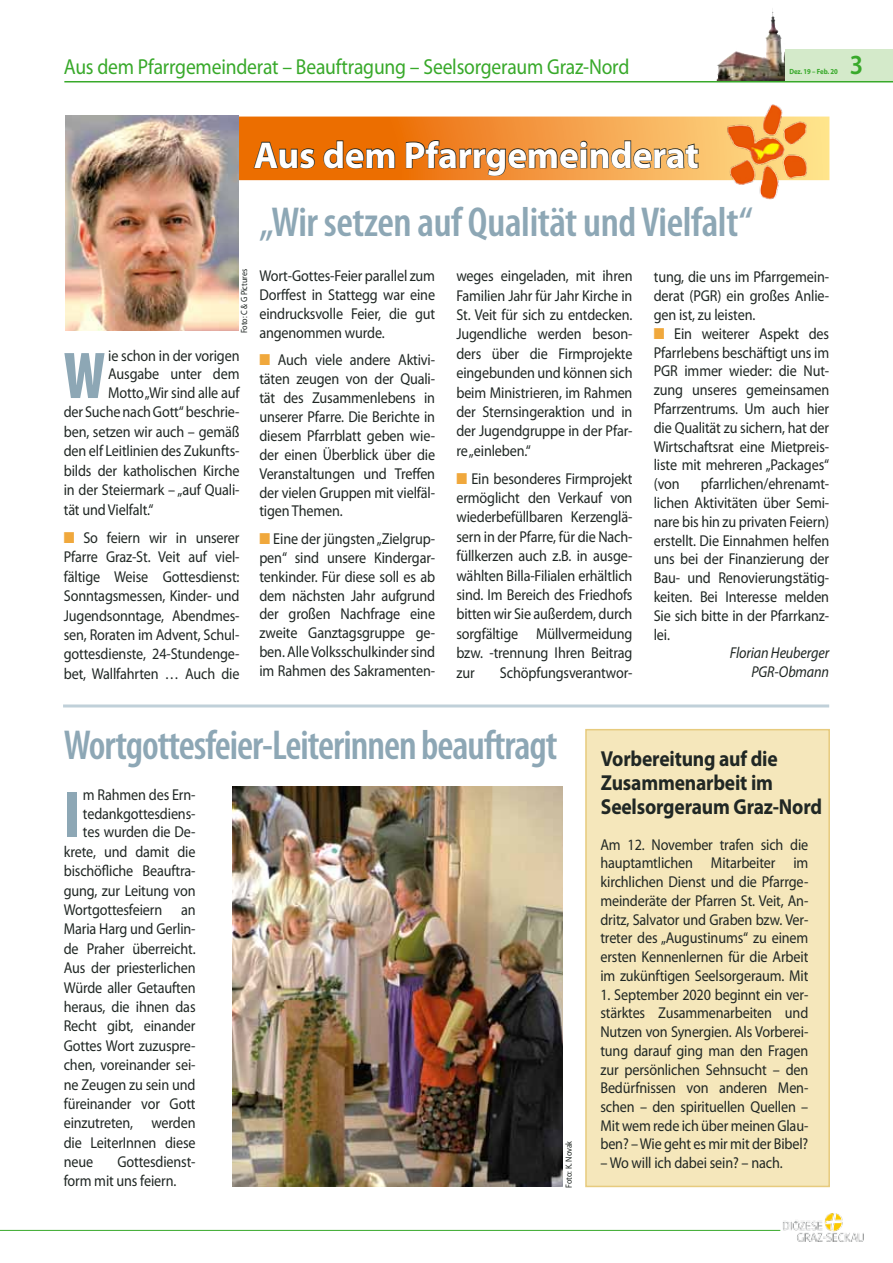
<style>
.page{position:relative;width:893px;height:1263px;background:#fff}
.page>*{position:absolute;margin:0;border:0;box-sizing:border-box;transform-origin:0 0}
.t1{font:900 condensed 66.6px "Myriad Pro";color:#8da7b5;scale:.9 1}
.t2{font:600 condensed 42px "Myriad Pro";letter-spacing:-.025em;color:#8da7b5}
.t3{font:700 37.5px "Myriad Pro";letter-spacing:-.005em;color:#fff}
.t4{font:600 27.75px "Myriad Pro";color:#38a92a;scale:.9 1}
.t5{font:21.75px "Myriad Pro";letter-spacing:-.01em;color:#38a92a;scale:.9 1}
.t6{font:700 21.75px/24px "Myriad Pro";letter-spacing:-.01em;color:#202724;scale:.9 1}
.t7{font:15.75px/18.8px "Myriad Pro";letter-spacing:-.01em;color:#202724;text-align:justify;scale:.9 1}
.t8{font:italic 15.75px/18.8px "Myriad Pro";letter-spacing:-.01em;color:#202724;text-align:right;scale:.9 1}
.t9{font:9px "Myriad Pro";letter-spacing:-.01em;color:#202724;scale:.9 1}
.t10{font:700 7.5px "Myriad Pro";letter-spacing:-.01em;color:#38a92a;scale:.9 1}
.s1{color:#f0a83c}
</style>
<div class="page">
<img style="left:717px;top:8px;width:69px;height:73px">
<div style="left:585px;top:729px;width:245px;height:458px;background:#f5e7bb;border:2px solid #e7cb7e"></div>
<div style="left:786px;top:49px;width:107px;height:32px;background:#d4eaca"></div>
<img style="left:782px;top:1213px;width:82px;height:29px">
<hr style="left:0;top:1230px;width:780px;height:1px;background:#38a92a">
<hr style="left:64px;top:81px;width:829px;height:1px;background:#38a92a">
<hr style="left:63px;top:704px;width:766px;height:3px;background:#c0d0d9">
<svg style="left:239px;top:119px;width:588px;height:59px;background:#f29130"></svg>
<svg style="left:253px;top:141px;width:63px;height:28px;background:#c25f07"></svg>
<svg style="left:323px;top:140px;width:73px;height:29px;background:#c15f07"></svg>
<svg style="left:405px;top:139px;width:294px;height:42px;background:#d48a3f"></svg>
<img style="left:724px;top:104px;width:86px;height:96px">
<img style="left:65px;top:116px;width:173px;height:215px">
<img style="left:233px;top:786px;width:330px;height:400px">
<h3 class="t5" style="left:64px;top:55px;width:630px">Aus dem Pfarrgemeinderat – Beauftragung – Seelsorgeraum Graz-Nord</h3>
<p class="t10" style="left:789px;top:67px;width:55px">Dez. 19 – Feb. 20</p>
<h3 class="t4" style="left:850px;top:49px;width:16px">3</h3>
<h3 class="t3" style="left:254px;top:134px;width:447px">Aus dem Pfarrgemeinderat</h3>
<p class="t9" style="left:239px;top:333px;width:72px;rotate:-90deg">Foto: C &amp; G Pictures</p>
<h1 class="t1" style="left:64px;top:339px;width:47px">W</h1>
<p class="t7" style="left:108px;top:346px;width:147px">ie schon in der vorigen</p>
<p class="t7" style="left:108px;top:365px;width:147px">Ausgabe unter dem</p>
<p class="t7" style="left:108px;top:384px;width:147px">Motto „Wir sind alle auf</p>
<p class="t7" style="left:64px;top:403px;width:197px">der Suche nach Gott“ beschrie-</p>
<p class="t7" style="left:64px;top:423px;width:197px">ben, setzen wir auch – gemäß</p>
<p class="t7" style="left:64px;top:442px;width:197px">den elf Leitlinien des Zukunfts-</p>
<p class="t7" style="left:64px;top:461px;width:197px">bilds der katholischen Kirche</p>
<p class="t7" style="left:64px;top:481px;width:197px">in der Steiermark – „auf Quali-</p>
<p class="t7" style="left:64px;top:500px;width:101px">tät und Vielfalt.“</p>
<p class="t7" style="left:64px;top:528px;width:197px;line-height:19.5px"><span class="s1">■</span> So feiern wir in unserer Pfarre Graz-St. Veit auf viel&shy;fältige Weise Gottesdienst:<br>Sonntagsmessen, Kinder- und Jugendsonntage, Abendmes&shy;sen, Roraten im Advent, Schul&shy;gottesdienste, 24-Stundenge&shy;bet, Wallfahrten … Auch die</p>
<h2 class="t2" style="left:259px;top:199px;width:495px">„Wir setzen auf Qualität und Vielfalt“</h2>
<p class="t7" style="left:259px;top:267px;width:197px">Wort-Gottes-Feier parallel zum Dorffest in Stattegg war eine eindrucksvolle Feier, die gut angenommen wurde.</p>
<p class="t7" style="left:259px;top:351px;width:197px"><span class="s1">■</span> Auch viele andere Aktivi&shy;täten zeugen von der Quali&shy;tät des Zusammenlebens in unserer Pfarre. Die Berichte in diesem Pfarrblatt geben wie&shy;der einen Überblick über die Veranstaltungen und Treffen der vielen Gruppen mit vielfäl&shy;tigen Themen.</p>
<p class="t7" style="left:259px;top:529px;width:197px"><span class="s1">■</span> Eine der jüngsten „Zielgrup&shy;pen“ sind unsere Kindergar&shy;tenkinder. Für diese soll es ab dem nächsten Jahr aufgrund der großen Nachfrage eine zweite Ganztagsgruppe ge&shy;ben. Alle Volksschulkinder sind im Rahmen des Sakramenten-</p>
<p class="t7" style="left:456px;top:267px;width:197px;line-height:19.4px">weges eingeladen, mit ihren Familien Jahr für Jahr Kirche in St. Veit für sich zu entdecken.<br>Jugendliche werden beson&shy;ders über die Firmprojekte eingebunden und können sich beim Ministrieren, im Rahmen der Sternsingeraktion und in der Jugendgruppe in der Pfar&shy;re „einleben.“</p>
<p class="t7" style="left:456px;top:469px;width:197px;line-height:19.4px"><span class="s1">■</span> Ein besonderes Firmprojekt ermöglicht den Verkauf von wiederbefüllbaren Kerzenglä&shy;sern in der Pfarre, für die Nach&shy;füllkerzen auch z.B. in ausge&shy;wählten Billa-Filialen erhältlich sind. Im Bereich des Friedhofs bitten wir Sie außerdem, durch sorgfältige Müllvermeidung bzw. -trennung Ihren Beitrag zur</p>
<p class="t7" style="left:654px;top:268px;width:196px">tung, die uns im Pfarrgemein&shy;derat (PGR) ein großes Anlie&shy;gen ist, zu leisten.</p>
<p class="t7" style="left:654px;top:324px;width:196px"><span class="s1">■</span> Ein weiterer Aspekt des Pfarrlebens beschäftigt uns im PGR immer wieder: die Nut&shy;zung unseres gemeinsamen Pfarrzentrums. Um auch hier die Qualität zu sichern, hat der Wirtschaftsrat eine Mietpreis&shy;liste mit mehreren „Packages“ (von</p>
<p class="t7" style="left:654px;top:475px;width:196px;text-indent:47px">pfarrlichen/ehrenamt&shy;lichen Aktivitäten über Semi&shy;nare bis hin zu privaten Feiern) erstellt. Die Einnahmen helfen uns bei der Finanzierung der Bau- und Renovierungstätig&shy;keiten. Bei Interesse melden Sie sich bitte in der Pfarrkanz&shy;lei.</p>
<p class="t8" style="left:730px;top:644px;width:112px">Florian Heuberger<br>PGR-Obmann</p>
<p class="t7" style="left:500px;top:663px;width:149px">Schöpfungsverantwor-</p>
<h2 class="t2" style="left:64px;top:722px;width:495px">Wortgottesfeier-Leiterinnen beauftragt</h2>
<h1 class="t1" style="left:64px;top:778px;width:19px">I</h1>
<p class="t7" style="left:83px;top:786px;width:127px">m Rahmen des Ern-</p>
<p class="t7" style="left:83px;top:804px;width:127px">tedankgottesdiens-</p>
<p class="t7" style="left:83px;top:823px;width:127px">tes wurden die De-</p>
<p class="t7" style="left:64px;top:842px;width:148px">krete, und damit die</p>
<p class="t7" style="left:64px;top:862px;width:148px">bischöfliche Beauftra-</p>
<p class="t7" style="left:64px;top:881px;width:148px">gung, zur Leitung von</p>
<p class="t7" style="left:64px;top:901px;width:148px">Wortgottesfeiern an</p>
<p class="t7" style="left:64px;top:920px;width:148px">Maria Harg und Gerlin-</p>
<p class="t7" style="left:64px;top:939px;width:148px">de Praher überreicht.</p>
<p class="t7" style="left:64px;top:959px;width:148px">Aus der priesterlichen</p>
<p class="t7" style="left:64px;top:978px;width:148px">Würde aller Getauften</p>
<p class="t7" style="left:64px;top:997px;width:148px">heraus, die ihnen das</p>
<p class="t7" style="left:64px;top:1017px;width:148px">Recht gibt, einander</p>
<p class="t7" style="left:64px;top:1036px;width:148px">Gottes Wort zuzuspre-</p>
<p class="t7" style="left:64px;top:1056px;width:148px">chen, voreinander sei-</p>
<p class="t7" style="left:64px;top:1075px;width:148px">ne Zeugen zu sein und</p>
<p class="t7" style="left:64px;top:1094px;width:148px">füreinander vor Gott</p>
<p class="t7" style="left:64px;top:1114px;width:148px">einzutreten, werden</p>
<p class="t7" style="left:64px;top:1133px;width:148px">die LeiterInnen diese</p>
<p class="t7" style="left:64px;top:1153px;width:34px">neue</p>
<p class="t7" style="left:64px;top:1152px;width:148px;line-height:19.4px;text-indent:54px">Gottesdienst&shy;form mit uns feiern.</p>
<p class="t9" style="left:564px;top:1187px;width:54px;rotate:-90deg">Foto: K. Novak</p>
<h3 class="t6" style="left:601px;top:746px;width:247px">Vorbereitung auf die<br>Zusammenarbeit im<br>Seelsorgeraum Graz-Nord</h3>
<p class="t7" style="left:600px;top:835px;width:233px">Am 12. November trafen sich die hauptamtlichen Mitarbeiter im kirchlichen Dienst und die Pfarrge&shy;meinderäte der Pfarren St. Veit, An&shy;dritz, Salvator und Graben bzw. Ver&shy;treter des „Augustinums“ zu einem ersten Kennenlernen für die Arbeit im zukünftigen Seelsorgeraum. Mit</p>
<p class="t7" style="left:600px;top:985px;width:233px">1. September 2020 beginnt ein ver&shy;stärktes Zusammenarbeiten und Nutzen von Synergien. Als Vorberei&shy;tung darauf ging man den Fragen zur persönlichen Sehnsucht – den Bedürfnissen von anderen Men&shy;schen – den spirituellen Quellen – Mit wem rede ich über meinen Glau&shy;ben? – Wie geht es mir mit der Bibel?</p>
<p class="t7" style="left:600px;top:1154px;width:204px">– Wo will ich dabei sein? – nach.</p>
</div>
